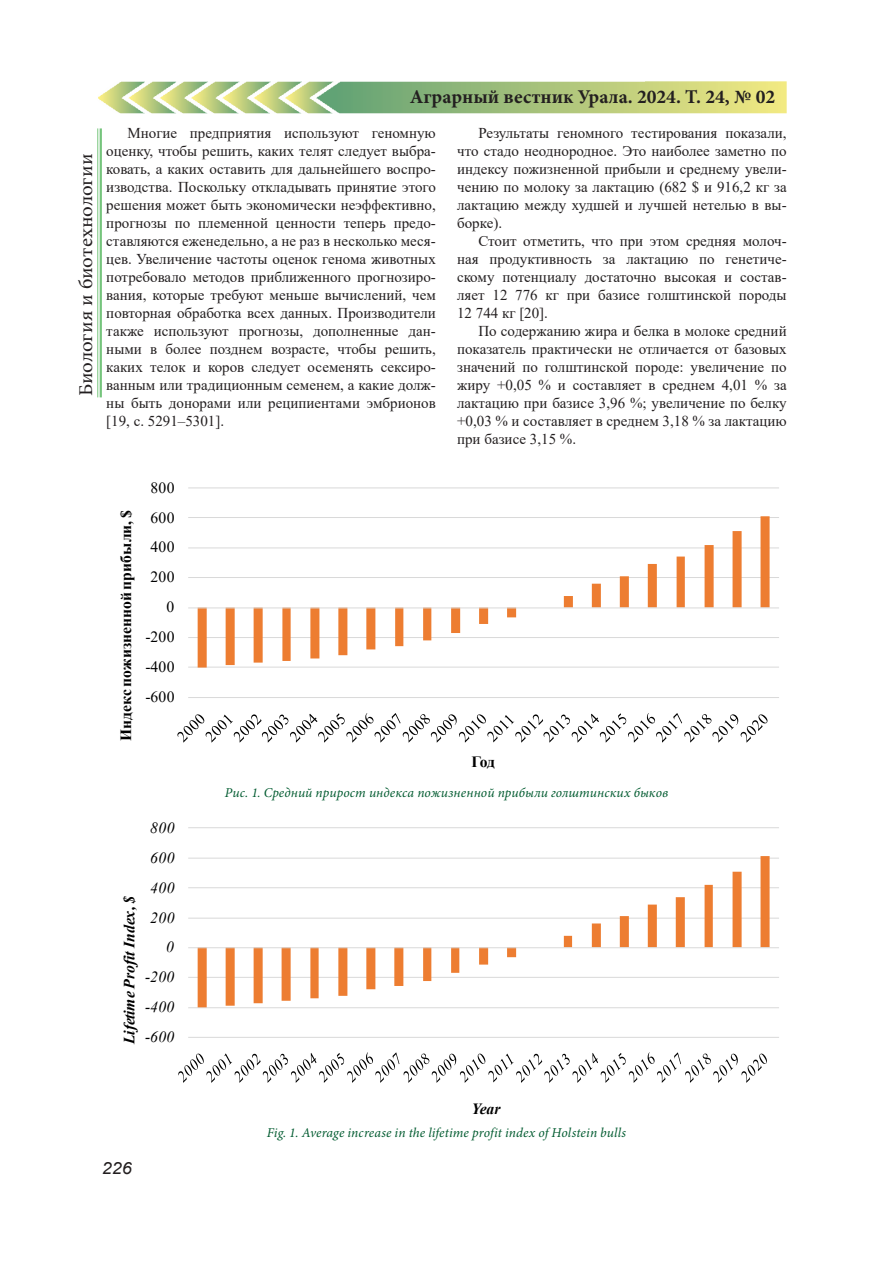
<style>
.page{position:relative;width:893px;height:1263px;background:#fff}
.page>*{position:absolute;margin:0;border:0;box-sizing:border-box;transform-origin:0 0}
.t1{font:700 19.5px "Minion Pro";color:#231f20}
.t2{font:19.5px "Minion Pro";letter-spacing:-.01em;color:#231f20;scale:1.08 1}
.t3{font:italic 16.8px "Arial";color:#231f20;scale:1.08 1}
.t4{font:700 15.6px "Times New Roman";letter-spacing:.005em;color:#000}
.t5{font:15.6px "Times New Roman";letter-spacing:.025em;color:#000}
.t6{font:italic 15.6px "Times New Roman";letter-spacing:.025em;color:#000}
.t7{font:italic 700 15.6px "Times New Roman";letter-spacing:-.005em;color:#000}
.t8{font:15px/18px "Times New Roman";color:#231f20;text-align:justify}
.t9{font:italic 13.5px "Minion Pro";letter-spacing:.005em;color:#025b30}
</style>
<div class="page">
<hr style="left:100px;top:128px;width:2px;height:269px;background:#40ae49">
<hr style="left:97px;top:128px;width:1px;height:269px;background:#40ae49">
<img style="left:98px;top:81px;width:689px;height:32px">
<hr style="left:188px;top:697px;width:591px;height:1px;background:#d9d9d9">
<hr style="left:188px;top:667px;width:591px;height:1px;background:#d9d9d9">
<hr style="left:188px;top:637px;width:591px;height:1px;background:#d9d9d9">
<hr style="left:188px;top:577px;width:591px;height:1px;background:#d9d9d9">
<hr style="left:188px;top:547px;width:591px;height:1px;background:#d9d9d9">
<hr style="left:188px;top:517px;width:591px;height:1px;background:#d9d9d9">
<hr style="left:188px;top:487px;width:591px;height:1px;background:#d9d9d9">
<svg style="left:198px;top:516px;width:572px;height:151px"></svg>
<hr style="left:188px;top:607px;width:591px;height:1px;background:#d9d9d9">
<svg style="left:177px;top:713px;width:591px;height:30px"></svg>
<hr style="left:188px;top:1037px;width:591px;height:1px;background:#d9d9d9">
<hr style="left:188px;top:1007px;width:591px;height:1px;background:#d9d9d9">
<hr style="left:188px;top:977px;width:591px;height:1px;background:#d9d9d9">
<hr style="left:188px;top:918px;width:591px;height:1px;background:#d9d9d9">
<hr style="left:188px;top:887px;width:591px;height:1px;background:#d9d9d9">
<hr style="left:188px;top:858px;width:591px;height:1px;background:#d9d9d9">
<hr style="left:188px;top:827px;width:591px;height:1px;background:#d9d9d9">
<svg style="left:198px;top:856px;width:572px;height:151px"></svg>
<hr style="left:188px;top:947px;width:591px;height:1px;background:#d9d9d9">
<svg style="left:178px;top:1052px;width:589px;height:31px"></svg>
<h1 class="t2" style="left:73px;top:396px;width:226px;rotate:-90deg">Биология и биотехнологии</h1>
<h1 class="t1" style="left:410px;top:83px;width:367px">Аграрный вестник Урала. 2024. Т. 24, № 02</h1>
<p class="t8" style="left:106px;top:123px;width:331px;text-indent:21px">Многие предприятия используют геномную оценку, чтобы решить, каких телят следует выбра&shy;ковать, а каких оставить для дальнейшего воспро&shy;изводства. Поскольку откладывать принятие этого решения может быть экономически неэффективно, прогнозы по племенной ценности теперь предо&shy;ставляются еженедельно, а не раз в несколько меся&shy;цев. Увеличение частоты оценок генома животных потребовало методов приближенного прогнозиро&shy;вания, которые требуют меньше вычислений, чем повторная обработка всех данных. Производители также используют прогнозы, дополненные дан&shy;ными в более позднем возрасте, чтобы решить, каких телок и коров следует осеменять сексиро&shy;ванным или традиционным семенем, а какие долж&shy;ны быть донорами или реципиентами эмбрионов [19, с. 5291–5301].</p>
<p class="t8" style="left:457px;top:123px;width:331px;text-indent:21px">Результаты геномного тестирования показали, что стадо неоднородное. Это наиболее заметно по индексу пожизненной прибыли и среднему увели&shy;чению по молоку за лактацию (682 $ и 916,2 кг за лактацию между худшей и лучшей нетелью в вы&shy;борке).</p>
<p class="t8" style="left:457px;top:231px;width:331px;text-indent:21px">Стоит отметить, что при этом средняя молоч&shy;ная продуктивность за лактацию по генетиче&shy;скому потенциалу достаточно высокая и состав&shy;ляет 12 776 кг при базисе голштинской породы 12 744 кг [20].</p>
<p class="t8" style="left:457px;top:321px;width:331px;text-indent:21px">По содержанию жира и белка в молоке средний показатель практически не отличается от базовых значений по голштинской породе: увеличение по жиру +0,05 % и составляет в среднем 4,01 % за лактацию при базисе 3,96 %; увеличение по белку +0,03 % и составляет в среднем 3,18 % за лактацию при базисе 3,15 %.</p>
<p class="t4" style="left:115px;top:741px;width:232px;rotate:-90deg">Индекс пожизненной прибыли, $</p>
<p class="t5" style="left:150px;top:476px;width:26px">800</p>
<p class="t5" style="left:150px;top:506px;width:26px">600</p>
<p class="t5" style="left:150px;top:536px;width:26px">400</p>
<p class="t5" style="left:150px;top:566px;width:26px">200</p>
<p class="t5" style="left:166px;top:596px;width:9px">0</p>
<p class="t5" style="left:145px;top:626px;width:31px">-200</p>
<p class="t5" style="left:145px;top:656px;width:31px">-400</p>
<p class="t5" style="left:145px;top:686px;width:31px">-600</p>
<p class="t6" style="left:150px;top:817px;width:26px">800</p>
<p class="t6" style="left:150px;top:847px;width:26px">600</p>
<p class="t6" style="left:150px;top:877px;width:26px">400</p>
<p class="t7" style="left:118px;top:1044px;width:150px;rotate:-90deg">Lifetime Profit Index, $</p>
<p class="t6" style="left:150px;top:906px;width:26px">200</p>
<p class="t6" style="left:166px;top:936px;width:9px">0</p>
<p class="t6" style="left:145px;top:966px;width:31px">-200</p>
<p class="t6" style="left:145px;top:996px;width:31px">-400</p>
<p class="t6" style="left:145px;top:1026px;width:31px">-600</p>
<p class="t4" style="left:472px;top:750px;width:25px">Год</p>
<p class="t9" style="left:225px;top:783px;width:445px">Рис. 1. Средний прирост индекса пожизненной прибыли голштинских быков</p>
<p class="t3" style="left:102px;top:1157px;width:29px">226</p>
<p class="t7" style="left:472px;top:1098px;width:31px">Year</p>
<p class="t9" style="left:267px;top:1123px;width:361px">Fig. 1. Average increase in the lifetime profit index of Holstein bulls</p>
</div>
